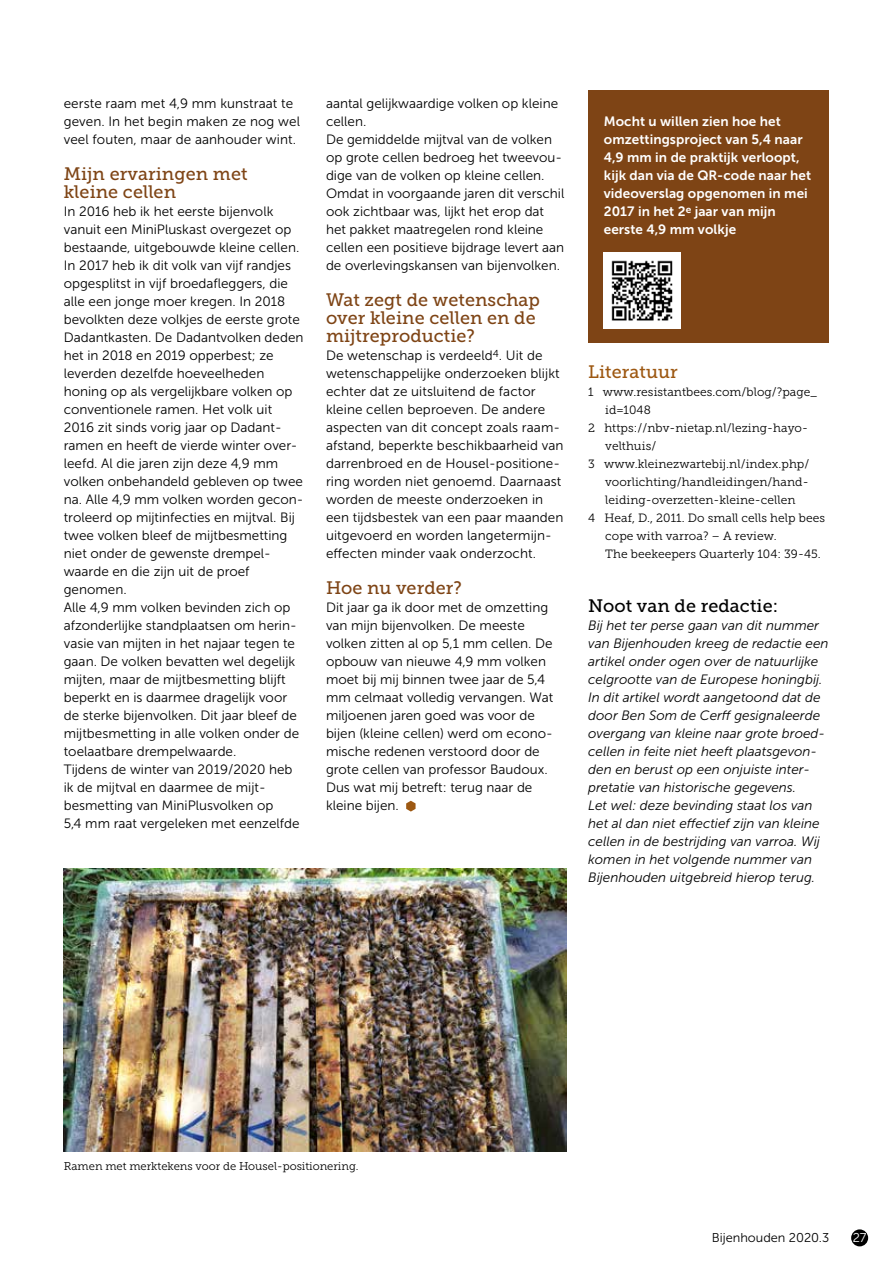
<style>
.page{position:relative;width:893px;height:1263px;background:#fff}
.page>*{position:absolute;margin:0;border:0;box-sizing:border-box;transform-origin:0 0}
.t1{font:18px/18px "Museo Slab 500";letter-spacing:.005em;color:#7e4415}
.t2{font:18px "Museo Slab 500";letter-spacing:.005em;color:#000}
.t3{font:18px "Museo Slab 500";letter-spacing:.005em;color:#9d5812}
.t4{font:13.5px/18px "Museo Sans 300";color:#000}
.t5{font:italic 13.5px/18px "Museo Sans 300";color:#000}
.t6{font:13.5px/18px "Museo Sans 700";letter-spacing:.005em;color:#fff}
.t7{font:12.75px "Museo Sans 300";color:#000}
.t8{font:12.75px "Museo Sans 300";color:#fff}
.t9{font:12px "Museo Slab 300";letter-spacing:.005em;color:#000}
.t10{font:11.25px "Museo Slab 300";color:#000}
</style>
<div class="page">
<div style="left:588px;top:90px;width:241px;height:252px;background:#7e4415"></div>
<svg style="left:406px;top:801px;width:10px;height:10px"></svg>
<img style="left:604px;top:252px;width:76px;height:76px">
<img style="left:64px;top:869px;width:503px;height:282px">
<div style="left:851px;top:1229px;width:17px;height:17px;background:#000;border-radius:50%"></div>
<p class="t4" style="left:64px;top:94px;width:238px">eerste raam met 4,9 mm kunstraat te geven. In het begin maken ze nog wel veel fouten, maar de aanhouder wint.</p>
<h1 class="t1" style="left:64px;top:165px;width:185px">Mijn ervaringen met kleine cellen</h1>
<p class="t4" style="left:64px;top:202px;width:241px">In 2016 heb ik het eerste bijenvolk vanuit een MiniPluskast overgezet op bestaande, uitgebouwde kleine cellen.<br>In 2017 heb ik dit volk van vijf randjes opgesplitst in vijf broedafleggers, die alle een jonge moer kregen. In 2018 bevolkten deze volkjes de eerste grote Dadantkasten. De Dadantvolken deden het in 2018 en 2019 opperbest; ze leverden dezelfde hoeveelheden honing op als vergelijkbare volken op conventionele ramen. Het volk uit 2016 zit sinds vorig jaar op Dadant&shy;ramen en heeft de vierde winter over&shy;leefd. Al die jaren zijn deze 4,9 mm volken onbehandeld gebleven op twee na. Alle 4,9 mm volken worden gecon&shy;troleerd op mijtinfecties en mijtval. Bij twee volken bleef de mijtbesmetting niet onder de gewenste drempel&shy;waarde en die zijn uit de proef genomen.<br>Alle 4,9 mm volken bevinden zich op afzonderlijke standplaatsen om herin&shy;vasie van mijten in het najaar tegen te gaan. De volken bevatten wel degelijk mijten, maar de mijtbesmetting blijft beperkt en is daarmee dragelijk voor de sterke bijenvolken. Dit jaar bleef de mijtbesmetting in alle volken onder de toelaatbare drempelwaarde.<br>Tijdens de winter van 2019/2020 heb ik de mijtval en daarmee de mijt&shy;besmetting van MiniPlusvolken op<br>5,4 mm raat vergeleken met eenzelfde</p>
<p class="t4" style="left:326px;top:94px;width:240px">aantal gelijkwaardige volken op kleine cellen.<br>De gemiddelde mijtval van de volken op grote cellen bedroeg het tweevou&shy;dige van de volken op kleine cellen.<br>Omdat in voorgaande jaren dit verschil ook zichtbaar was, lijkt het erop dat het pakket maatregelen rond kleine cellen een positieve bijdrage levert aan de overlevingskansen van bijenvolken.</p>
<h1 class="t1" style="left:326px;top:291px;width:216px">Wat zegt de wetenschap over kleine cellen en de mijtreproductie?</h1>
<p class="t4" style="left:326px;top:346px;width:239px">De wetenschap is verdeeld<sup>4</sup>. Uit de wetenschappelijke onderzoeken blijkt echter dat ze uitsluitend de factor kleine cellen beproeven. De andere aspecten van dit concept zoals raam&shy;afstand, beperkte beschikbaarheid van darrenbroed en de Housel-positione&shy;ring worden niet genoemd. Daarnaast worden de meeste onderzoeken in een tijdsbestek van een paar maanden uitgevoerd en worden langetermijn&shy;effecten minder vaak onderzocht.</p>
<h1 class="t1" style="left:326px;top:579px;width:137px">Hoe nu verder?</h1>
<p class="t4" style="left:326px;top:598px;width:229px">Dit jaar ga ik door met de omzetting van mijn bijenvolken. De meeste volken zitten al op 5,1 mm cellen. De opbouw van nieuwe 4,9 mm volken moet bij mij binnen twee jaar de 5,4 mm celmaat volledig vervangen. Wat miljoenen jaren goed was voor de bijen (kleine cellen) werd om econo&shy;mische redenen verstoord door de grote cellen van professor Baudoux.<br>Dus wat mij betreft: terug naar de kleine bijen.</p>
<p class="t6" style="left:604px;top:112px;width:209px">Mocht u willen zien hoe het omzettingsproject van 5,4 naar<br>4,9 mm in de praktijk verloopt, kijk dan via de QR-code naar het videoverslag opgenomen in mei<br>2017 in het 2<sup>e</sup> jaar van mijn eerste 4,9 mm volkje</p>
<h1 class="t3" style="left:588px;top:362px;width:91px">Literatuur</h1>
<p class="t9" style="left:588px;top:385px;width:230px">1 www.resistantbees.com/blog/?page_</p>
<p class="t9" style="left:605px;top:403px;width:47px">id=1048</p>
<p class="t9" style="left:588px;top:421px;width:221px">2 https://nbv-nietap.nl/lezing-hayo-</p>
<p class="t9" style="left:605px;top:439px;width:53px">velthuis/</p>
<p class="t9" style="left:588px;top:457px;width:223px">3 www.kleinezwartebij.nl/index.php/</p>
<p class="t9" style="left:605px;top:475px;width:205px">voorlichting/handleidingen/hand-</p>
<p class="t9" style="left:605px;top:493px;width:192px">leiding-overzetten-kleine-cellen</p>
<p class="t9" style="left:588px;top:511px;width:238px">4 Heaf, D., 2011. Do small cells help bees</p>
<p class="t9" style="left:605px;top:529px;width:173px">cope with varroa? – A review.</p>
<p class="t9" style="left:605px;top:547px;width:217px">The beekeepers Quarterly 104: 39-45.</p>
<h1 class="t2" style="left:588px;top:596px;width:191px">Noot van de redactie:</h1>
<p class="t5" style="left:588px;top:616px;width:242px">Bij het ter perse gaan van dit nummer van Bijenhouden kreeg de redactie een artikel onder ogen over de natuurlijke celgrootte van de Europese honingbij.<br>In dit artikel wordt aangetoond dat de door Ben Som de Cerff gesignaleerde overgang van kleine naar grote broed&shy;cellen in feite niet heeft plaatsgevon&shy;den en berust op een onjuiste inter&shy;pretatie van historische gegevens.<br>Let wel: deze bevinding staat los van het al dan niet effectief zijn van kleine cellen in de bestrijding van varroa. Wij komen in het volgende nummer van Bijenhouden uitgebreid hierop terug.</p>
<p class="t10" style="left:64px;top:1160px;width:296px">Ramen met merktekens voor de Housel-positionering.</p>
<p class="t7" style="left:712px;top:1231px;width:119px">Bijenhouden 2020.3</p>
<p class="t8" style="left:853px;top:1231px;width:15px">27</p>
</div>
